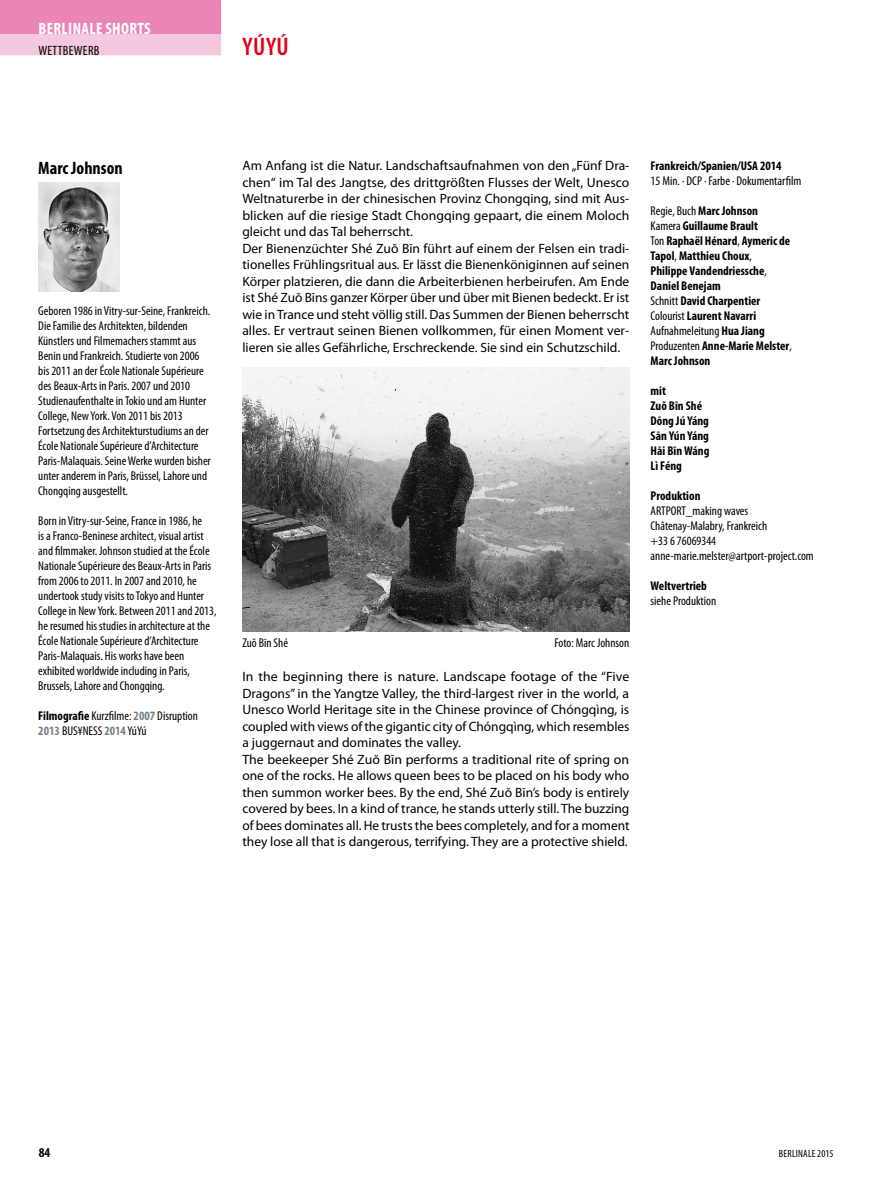
<style>
.page{position:relative;width:893px;height:1191px;background:#fff}
.page>*{position:absolute;margin:0;border:0;box-sizing:border-box;transform-origin:0 0}
.t1{font:600 condensed 25.5px "Myriad Pro";color:#e3001d}
.t2{font:700 condensed 18px "Myriad Pro";color:#000}
.t3{font:700 condensed 16.5px "Myriad Pro";letter-spacing:.02em;color:#fff}
.t4{font:13.5px/16.5px "Myriad Pro";color:#000}
.t5{font:condensed 13.5px "Myriad Pro";letter-spacing:.02em;color:#000}
.t6{font:700 condensed 13.5px "Myriad Pro";color:#000}
.t7{font:condensed 12.75px/15px "Myriad Pro";color:#000}
.t8{font:700 condensed 12.75px/15px "Myriad Pro";color:#000}
.t9{font:condensed 10.5px "Myriad Pro";letter-spacing:.02em;color:#000}
.s1{font-weight:700}
.s2{font-weight:700;color:#72828b}
.s3{font-weight:400}
</style>
<div class="page">
<img style="left:242px;top:368px;width:387px;height:263px">
<img style="left:38px;top:183px;width:81px;height:108px">
<div style="left:0;top:9px;width:221px;height:46px;background:#f5c8df"></div>
<div style="left:0;top:0;width:221px;height:34px;background:#eb85b5"></div>
<p class="t3" style="left:38px;top:18px;width:114px">BERLINALE SHORTS</p>
<p class="t5" style="left:38px;top:43px;width:63px">WETTBEWERB</p>
<h1 class="t1" style="left:243px;top:31px;width:48px">YÚYÚ</h1>
<h2 class="t2" style="left:38px;top:157px;width:86px">Marc Johnson</h2>
<p class="t7" style="left:38px;top:303px;width:174px">Geboren 1986 in Vitry-sur-Seine, Frankreich.<br>Die Familie des Architekten, bildenden Künstlers und Filmemachers stammt aus Benin und Frankreich. Studierte von 2006 bis 2011 an der École Nationale Supérieure des Beaux-Arts in Paris. 2007 und 2010<br>Studienaufenthalte in Tokio und am Hunter College, New York. Von 2011 bis 2013<br>Fortsetzung des Architekturstudiums an der École Nationale Supérieure d’Architecture Paris-Malaquais. Seine Werke wurden bisher unter anderem in Paris, Brüssel, Lahore und Chongqing ausgestellt.</p>
<p class="t7" style="left:38px;top:513px;width:180px">Born in Vitry-sur-Seine, France in 1986, he<br>is a Franco-Beninese architect, visual artist and filmmaker. Johnson studied at the École Nationale Supérieure des Beaux-Arts in Paris from 2006 to 2011. In 2007 and 2010, he undertook study visits to Tokyo and Hunter College in New York. Between 2011 and 2013, he resumed his studies in architecture at the École Nationale Supérieure d’Architecture Paris-Malaquais. His works have been exhibited worldwide including in Paris, Brussels, Lahore and Chongqing.</p>
<p class="t7" style="left:38px;top:707px;width:161px"><span class="s1">Filmografie</span> Kurzfilme: <span class="s2">2007</span> Disruption<br><span class="s2">2013</span> BUS¥NESS <span class="s2">2014</span> YúYú</p>
<p class="t4" style="left:242px;top:157px;width:389px">Am Anfang ist die Natur. Landschaftsaufnahmen von den „Fünf Dra&shy;chen“ im Tal des Jangtse, des drittgrößten Flusses der Welt, Unesco Weltnaturerbe in der chinesischen Provinz Chongqing, sind mit Aus&shy;blicken auf die riesige Stadt Chongqing gepaart, die einem Moloch gleicht und das Tal beherrscht.<br>Der Bienenzüchter Shé Zuŏ Bīn führt auf einem der Felsen ein tradi&shy;tionelles Frühlingsritual aus. Er lässt die Bienenköniginnen auf seinen Körper platzieren, die dann die Arbeiterbienen herbeirufen. Am Ende ist Shé Zuŏ Bīns ganzer Körper über und über mit Bienen bedeckt. Er ist wie in Trance und steht völlig still. Das Summen der Bienen beherrscht alles. Er vertraut seinen Bienen vollkommen, für einen Moment ver&shy;lieren sie alles Gefährliche, Erschreckende. Sie sind ein Schutzschild.</p>
<p class="t7" style="left:242px;top:635px;width:47px">Zuŏ Bīn Shé</p>
<p class="t7" style="left:554px;top:635px;width:76px">Foto: Marc Johnson</p>
<p class="t4" style="left:242px;top:668px;width:389px">In the beginning there is nature. Landscape footage of the “Five Dragons” in the Yangtze Valley, the third-largest river in the world, a Unesco World Heritage site in the Chinese province of Chóngqìng, is coupled with views of the gigantic city of Chóngqìng, which resembles a juggernaut and dominates the valley.<br>The beekeeper Shé Zuŏ Bīn performs a traditional rite of spring on one of the rocks. He allows queen bees to be placed on his body who then summon worker bees. By the end, Shé Zuŏ Bīn’s body is entirely covered by bees. In a kind of trance, he stands utterly still. The buzzing of bees dominates all. He trusts the bees completely, and for a moment they lose all that is dangerous, terrifying. They are a protective shield.</p>
<p class="t8" style="left:651px;top:158px;width:133px">Frankreich/Spanien/USA 2014</p>
<p class="t7" style="left:651px;top:173px;width:152px">15 Min. · DCP · Farbe · Dokumentarfilm</p>
<p class="t8" style="left:651px;top:203px;width:143px"><span class="s3">Regie, Buch</span> Marc Johnson<br><span class="s3">Kamera</span> Guillaume Brault<br><span class="s3">Ton</span> Raphaël Hénard<span class="s3">,</span> Aymeric de<br>Tapol<span class="s3">,</span> Matthieu Choux<span class="s3">,<br></span>Philippe Vandendriessche<span class="s3">,<br></span>Daniel Benejam<br><span class="s3">Schnitt</span> David Charpentier<br><span class="s3">Colourist</span> Laurent Navarri<br><span class="s3">Aufnahmeleitung</span> Hua Jiang<br><span class="s3">Produzenten</span> Anne-Marie Melster<span class="s3">,<br></span>Marc Johnson</p>
<p class="t8" style="left:651px;top:383px;width:60px">mit<br>Zuŏ Bīn Shé<br>Dōng Jú Yáng<br>Sān Yún Yáng<br>Hāi Bīn Wáng<br>Lì Féng</p>
<p class="t8" style="left:651px;top:488px;width:51px">Produktion</p>
<p class="t7" style="left:651px;top:503px;width:165px">ARTPORT_making waves<br>Châtenay-Malabry, Frankreich<br>+33 6 76069344 anne-marie.melster@artport-project.com</p>
<p class="t8" style="left:651px;top:578px;width:58px">Weltvertrieb</p>
<p class="t7" style="left:651px;top:593px;width:67px">siehe Produktion</p>
<p class="t6" style="left:39px;top:1143px;width:13px">84</p>
<p class="t9" style="left:779px;top:1146px;width:56px">BERLINALE 2015</p>
</div>
